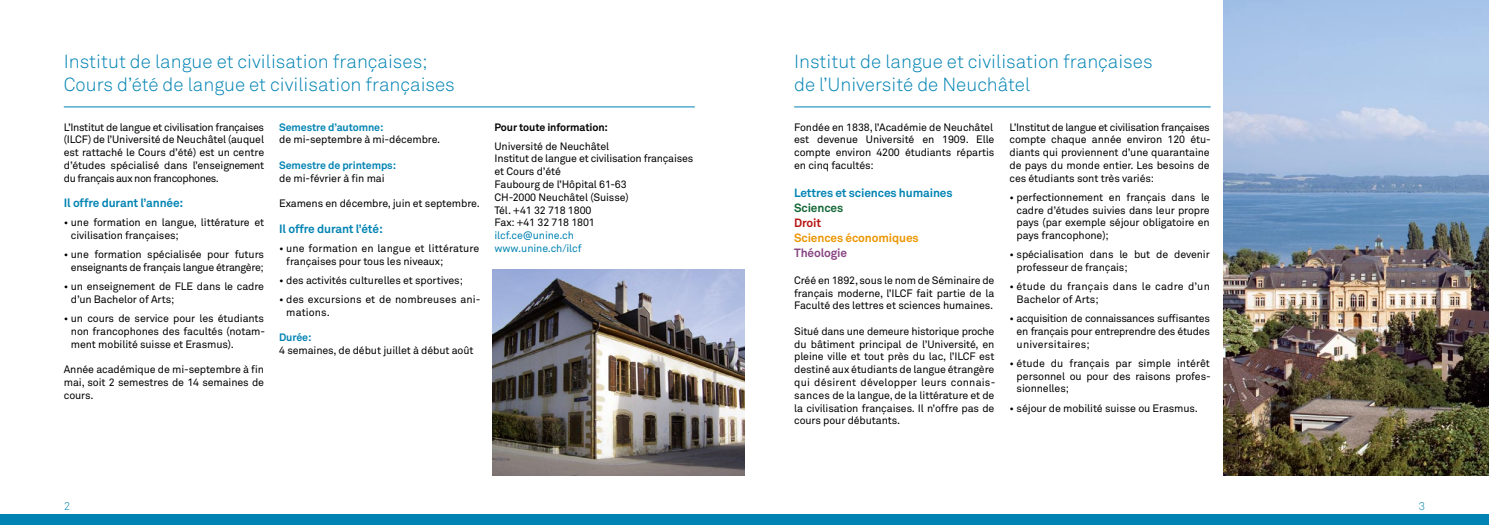
<style>
.page{position:relative;width:1489px;height:525px;background:#fff}
.page>*{position:absolute;margin:0;border:0;box-sizing:border-box;transform-origin:0 0}
.t1{font:300 18.75px/23.8px "Akkurat";color:#0083b3}
.t2{font:700 11.88px "Akkurat";letter-spacing:-.01em;color:#0083b3}
.t3{font:700 11.88px "Akkurat";letter-spacing:-.01em;color:#eb9600}
.t4{font:700 11.88px "Akkurat";letter-spacing:-.01em;color:#894583}
.t5{font:700 11.88px "Akkurat";letter-spacing:-.01em;color:#126837}
.t6{font:700 11.88px "Akkurat";letter-spacing:-.01em;color:#b81312}
.t7{font:300 11.25px "Akkurat";color:#0083b3}
.t8{font:10.62px/12.8px "Akkurat";letter-spacing:-.01em;color:#000;text-align:justify}
.t9{font:10.62px/12.8px "Akkurat";letter-spacing:-.03em;color:#000;text-align:right}
.t10{font:10.62px/12.8px "Akkurat";letter-spacing:.02em;color:#000}
.t11{font:700 10.62px "Akkurat";letter-spacing:-.01em;color:#0083b3}
.t12{font:10.62px/12.8px "Akkurat";letter-spacing:.01em;color:#000}
.t13{font:10.62px/12.8px "Akkurat";letter-spacing:-.01em;color:#0083b3}
.t14{font:700 10.62px "Akkurat";letter-spacing:-.01em;color:#000}
</style>
<div class="page">
<div style="left:0;top:514px;width:744px;height:10px;background:#0083b3"></div>
<div style="left:744px;top:514px;width:744px;height:10px;background:#0083b3"></div>
<hr style="left:794px;top:106px;width:416px;height:1px;background:#0083b3">
<hr style="left:64px;top:106px;width:630px;height:1px;background:#0083b3">
<img style="left:1223px;top:0;width:265px;height:475px">
<img style="left:493px;top:269px;width:251px;height:206px">
<h1 class="t1" style="left:64px;top:50px;width:392px">Institut de langue et civilisation françaises;<br>Cours d’été de langue et civilisation françaises</h1>
<p class="t8" style="left:64px;top:121px;width:202px">L’Institut de langue et civilisation françaises (ILCF) de l’Université de Neuchâtel (auquel est rattaché le Cours d’été) est un centre d’études spécialisé dans l’enseignement du français aux non francophones.</p>
<p class="t2" style="left:64px;top:195px;width:121px">Il offre durant l’année:</p>
<p class="t8" style="left:71px;top:216px;width:195px;text-indent:-7px">• une formation en langue, littérature et civilisation françaises;</p>
<p class="t9" style="left:64px;top:248px;width:202px">• une formation spécialisée pour futurs enseignants de français langue étrangère;</p>
<p class="t8" style="left:71px;top:280px;width:195px;text-indent:-7px">• un enseignement de FLE dans le cadre d’un Bachelor of Arts;</p>
<p class="t8" style="left:71px;top:312px;width:196px;text-indent:-7px">• un cours de service pour les étudiants non francophones des facultés (notam&shy;ment mobilité suisse et Erasmus).</p>
<p class="t8" style="left:64px;top:363px;width:202px">Année académique de mi-septembre à fin mai, soit 2 semestres de 14 semaines de cours.</p>
<p class="t11" style="left:279px;top:120px;width:106px">Semestre d’automne:</p>
<p class="t8" style="left:279px;top:133px;width:163px">de mi-septembre à mi-décembre.</p>
<p class="t11" style="left:279px;top:158px;width:118px">Semestre de printemps:</p>
<p class="t8" style="left:279px;top:172px;width:107px">de mi-février à fin mai</p>
<p class="t8" style="left:279px;top:197px;width:202px">Examens en décembre, juin et septembre.</p>
<p class="t2" style="left:279px;top:221px;width:105px">Il offre durant l’été:</p>
<p class="t8" style="left:286px;top:242px;width:195px;text-indent:-7px">• une formation en langue et littérature françaises pour tous les niveaux;</p>
<p class="t8" style="left:279px;top:274px;width:185px">• des activités culturelles et sportives;</p>
<p class="t12" style="left:286px;top:293px;width:196px;text-indent:-7px">• des excursions et de nombreuses ani&shy;mations.</p>
<p class="t11" style="left:279px;top:330px;width:34px">Durée:</p>
<p class="t8" style="left:279px;top:344px;width:196px">4 semaines, de début juillet à début août</p>
<p class="t14" style="left:494px;top:120px;width:115px">Pour toute information:</p>
<p class="t8" style="left:494px;top:140px;width:200px;text-align:left">Université de Neuchâtel<br>Institut de langue et civilisation françaises et Cours d’été<br>Faubourg de l’Hôpital 61-63<br>CH-2000 Neuchâtel (Suisse)<br>Tél. +41 32 718 1800<br>Fax: +41 32 718 1801</p>
<p class="t13" style="left:494px;top:229px;width:89px">ilcf.ce@unine.ch www.unine.ch/ilcf</p>
<h1 class="t1" style="left:794px;top:50px;width:360px">Institut de langue et civilisation françaises de l’Université de Neuchâtel</h1>
<p class="t8" style="left:794px;top:121px;width:202px;text-align:left">Fondée en 1838, l’Académie de Neuchâtel est devenue Université en 1909. Elle compte environ 4200 étudiants répartis en cinq facultés:</p>
<p class="t2" style="left:794px;top:185px;width:160px">Lettres et sciences humaines</p>
<p class="t5" style="left:794px;top:200px;width:51px">Sciences</p>
<p class="t6" style="left:794px;top:215px;width:29px">Droit</p>
<p class="t3" style="left:794px;top:230px;width:126px">Sciences économiques</p>
<p class="t4" style="left:794px;top:245px;width:54px">Théologie</p>
<p class="t8" style="left:794px;top:274px;width:202px">Créé en 1892, sous le nom de Séminaire de français moderne, l’ILCF fait partie de la Faculté des lettres et sciences humaines.</p>
<p class="t8" style="left:794px;top:325px;width:203px">Situé dans une demeure historique proche du bâtiment principal de l’Université, en pleine ville et tout près du lac, l’ILCF est destiné aux étudiants de langue étrangère qui désirent développer leurs connais&shy;sances de la langue, de la littérature et de la civilisation françaises. Il n’offre pas de cours pour débutants.</p>
<p class="t8" style="left:1009px;top:121px;width:203px">L’Institut de langue et civilisation françaises compte chaque année environ 120 étu&shy;diants qui proviennent d’une quarantaine de pays du monde entier. Les besoins de ces étudiants sont très variés:</p>
<p class="t8" style="left:1016px;top:191px;width:195px;text-indent:-7px">• perfectionnement en français dans le cadre d’études suivies dans leur propre pays (par exemple séjour obligatoire en pays francophone);</p>
<p class="t8" style="left:1016px;top:248px;width:195px;text-indent:-7px">• spécialisation dans le but de devenir professeur de français;</p>
<p class="t10" style="left:1016px;top:280px;width:195px;text-indent:-7px">• étude du français dans le cadre d’un<br>Bachelor of Arts;</p>
<p class="t8" style="left:1016px;top:312px;width:195px;text-indent:-7px">• acquisition de connaissances suffisantes en français pour entreprendre des études universitaires;</p>
<p class="t8" style="left:1016px;top:357px;width:196px;text-indent:-7px">• étude du français par simple intérêt personnel ou pour des raisons profes&shy;sionnelles;</p>
<p class="t8" style="left:1009px;top:401px;width:190px">• séjour de mobilité suisse ou Erasmus.</p>
<p class="t7" style="left:64px;top:499px;width:8px">2</p>
<p class="t7" style="left:1418px;top:499px;width:8px">3</p>
</div>
